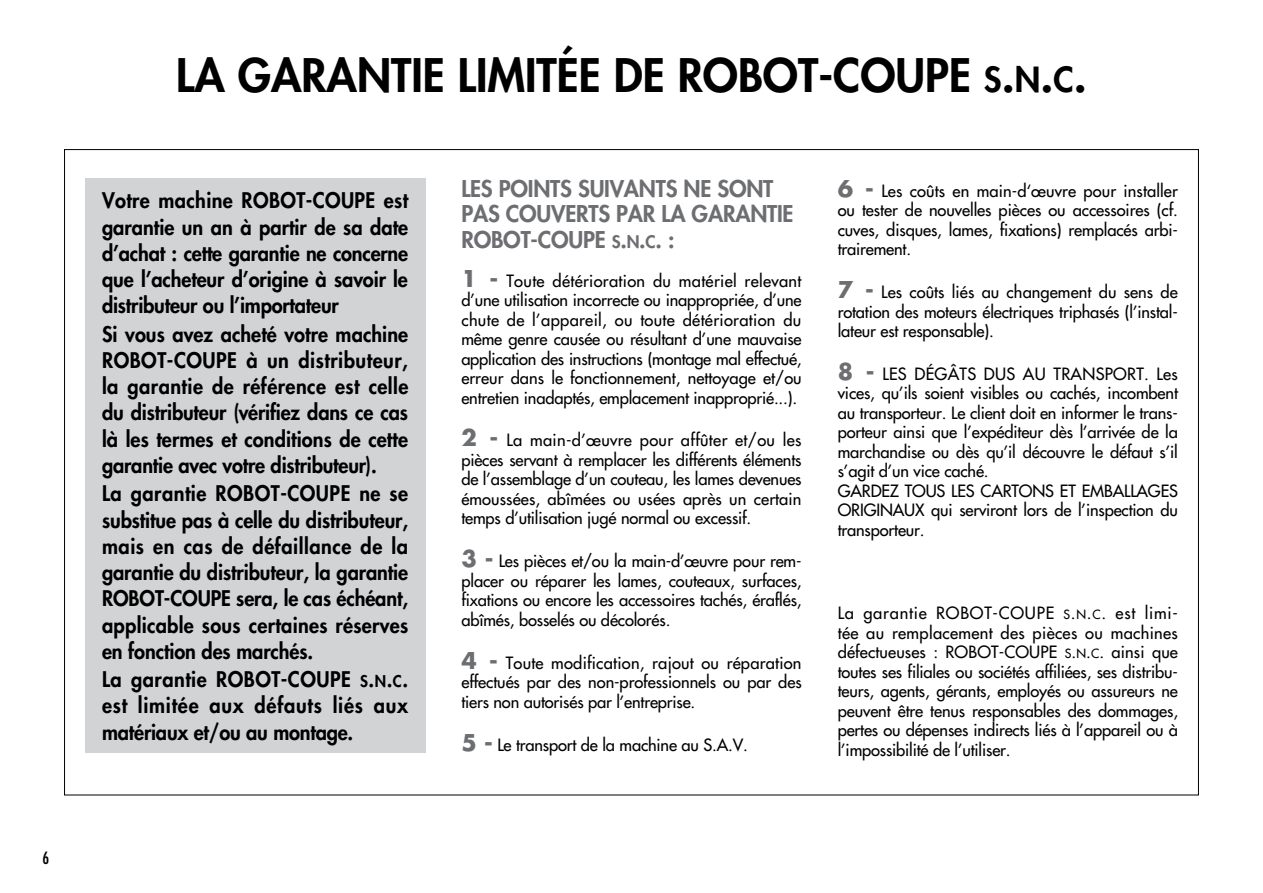
<style>
.page{position:relative;width:1263px;height:893px;background:#fff}
.page>*{position:absolute;margin:0;border:0;box-sizing:border-box;transform-origin:0 0}
.t1{font:800 45px "Futura";color:#000}
.t2{font:800 22.5px/25.5px "Futura";letter-spacing:-.01em;color:#6d6e71}
.t3{font:800 21px/26.2px "Futura";letter-spacing:-.005em;color:#000;text-align:justify;scale:.95 1}
.t4{font:16.5px/19.5px "Futura";letter-spacing:-.01em;color:#000;text-align:justify}
.t5{font:16.5px "Futura";letter-spacing:.015em;color:#000}
.t6{font:condensed 16.5px "Futura";color:#000}
.s1{font-size:33.75px}
.s2{font-style:inherit}
.s3{font-size:15.75px}
.s4{font-size:16.8px}
.s5{font-weight:700;font-size:22.5px;color:#6d6e71}
.s6{font-size:12.3px}
</style>
<div class="page">
<div style="left:85px;top:179px;width:340px;height:574px;background:#d1d3d4"></div>
<p class="t6" style="left:43px;top:847px;width:8px">6</p>
<h1 class="t1" style="left:176px;top:46px;width:532px">la garantie limitÉe de ROBO</h1>
<h1 class="t1" style="left:798px;top:46px;width:290px">T-COUPE <span class="s1">S</span><span class="s2">.</span><span class="s1">N</span><span class="s2">.</span><span class="s1">C</span><span class="s2">.</span></h1>
<p class="t3" style="left:102px;top:187px;width:324px">Votre machine robot-coupe est garantie un an à partir de sa date d’achat : cette garantie ne concerne que l’acheteur d’origine à savoir le distributeur ou l’importateur</p>
<p class="t3" style="left:102px;top:320px;width:324px">Si vous avez acheté votre machine robot-coupe à un distributeur, la garantie de référence est celle du distributeur (vérifiez dans ce cas là les termes et conditions de cette garantie avec votre distributeur).</p>
<p class="t3" style="left:102px;top:480px;width:135px">La garantie ROBO</p>
<p class="t3" style="left:102px;top:480px;width:324px;text-indent:169px">T-COUPE ne se substitue pas à celle du distributeur, mais en cas de défaillance de la garantie du distributeur, la garantie ROBO</p>
<p class="t3" style="left:102px;top:585px;width:324px;text-indent:53px">T-COUPE sera, le cas échéant, applicable sous certaines réserves en fonction des marchés.</p>
<p class="t3" style="left:102px;top:666px;width:324px">La garantie robot-coupe <span class="s3">S</span><span class="s2">.</span><span class="s3">N</span><span class="s2">.</span><span class="s3">C</span><span class="s2">. </span>est limitée aux défauts liés aux matériaux et/ou au montage.</p>
<h2 class="t2" style="left:461px;top:175px;width:334px;text-indent:222px">ne sont pas couverts par la garantie robot-coupe <span class="s4">S</span><span class="s2">.</span><span class="s4">N</span><span class="s2">.</span><span class="s4">C</span><span class="s2">.</span> :</h2>
<p class="t4" style="left:461px;top:271px;width:342px"><span class="s5">1 -</span> Toute détérioration du matériel relevant d’une utilisation incorrecte ou inappropriée, d’une chute de l’appareil, ou toute détérioration du même genre causée ou résultant d’une mauvaise application des instructions (montage mal effectué, erreur dans le fonctionnement, nettoyage et/ou entretien inadaptés, emplacement inapproprié...).</p>
<p class="t4" style="left:461px;top:431px;width:342px"><span class="s5">2 -</span> La main-d’œuvre pour affûter et/ou les pièces servant à remplacer les différents éléments de l’assemblage d’un couteau, les lames devenues émoussées, abîmées ou usées après un certain temps d’utilisation jugé normal ou excessif.</p>
<p class="t4" style="left:461px;top:552px;width:342px"><span class="s5">3 -</span> Les pièces et/ou la main-d’œuvre pour rem&shy;placer ou réparer les lames, couteaux, surfaces, fixations ou encore les accessoires tachés, éraflés, abîmés, bosselés ou décolorés.</p>
<p class="t4" style="left:461px;top:653px;width:342px"><span class="s5">4 -</span> Toute modification, rajout ou réparation effectués par des non-professionnels ou par des tiers non autorisés par l’entreprise.</p>
<p class="t4" style="left:461px;top:735px;width:288px"><span class="s5">5 -</span> Le transport de la machine au s.a.v.</p>
<h2 class="t2" style="left:461px;top:175px;width:86px">les points</h2>
<h2 class="t2" style="left:578px;top:175px;width:75px">su ivants</h2>
<p class="t4" style="left:838px;top:181px;width:342px"><span class="s5">6 -</span> Les coûts en main-d‘œuvre pour installer ou tester de nouvelles pièces ou accessoires (cf. cuves, disques, lames, fixations) remplacés arbi&shy;trairement.</p>
<p class="t4" style="left:838px;top:282px;width:342px"><span class="s5">7 -</span> Les coûts liés au changement du sens de rotation des moteurs électriques triphasés (l’instal&shy;lateur est responsable).</p>
<p class="t5" style="left:838px;top:363px;width:245px"><span class="s5">8 -</span> Les dégÂts dus au transp</p>
<p class="t4" style="left:838px;top:364px;width:342px;text-align:left;text-indent:275px">ort . Les vices, qu’ils soient visibles ou cachés, incombent au transporteur. Le client doit en informer le trans&shy;porteur ainsi que l’expéditeur dès l’arrivée de la marchandise ou dès qu’il découvre le défaut s’il s’agit d’un vice caché.<br>Gardez tous les cartons et emballa</p>
<p class="t4" style="left:838px;top:481px;width:342px;text-align:left;text-indent:310px">ges originaux qui serviront lors de l’inspection du transporteur.</p>
<p class="t4" style="left:838px;top:603px;width:342px">La garantie robot-coupe <span class="s6">S</span><span class="s2">.</span><span class="s6">N</span><span class="s2">.</span><span class="s6">C</span><span class="s2">.</span> est limi&shy;tée au remplacement des pièces ou machines défectueuses : robot-coupe <span class="s6">S</span><span class="s2">.</span><span class="s6">N</span><span class="s2">.</span><span class="s6">C</span><span class="s2">.</span> ainsi que toutes ses filiales ou sociétés affiliées, ses distribu&shy;teurs, agents, gérants, employés ou assureurs ne peuvent être tenus responsables des dommages, pertes ou dépenses indirects liés à l’appareil ou à l’impossibilité de l’utiliser.</p>
</div>
